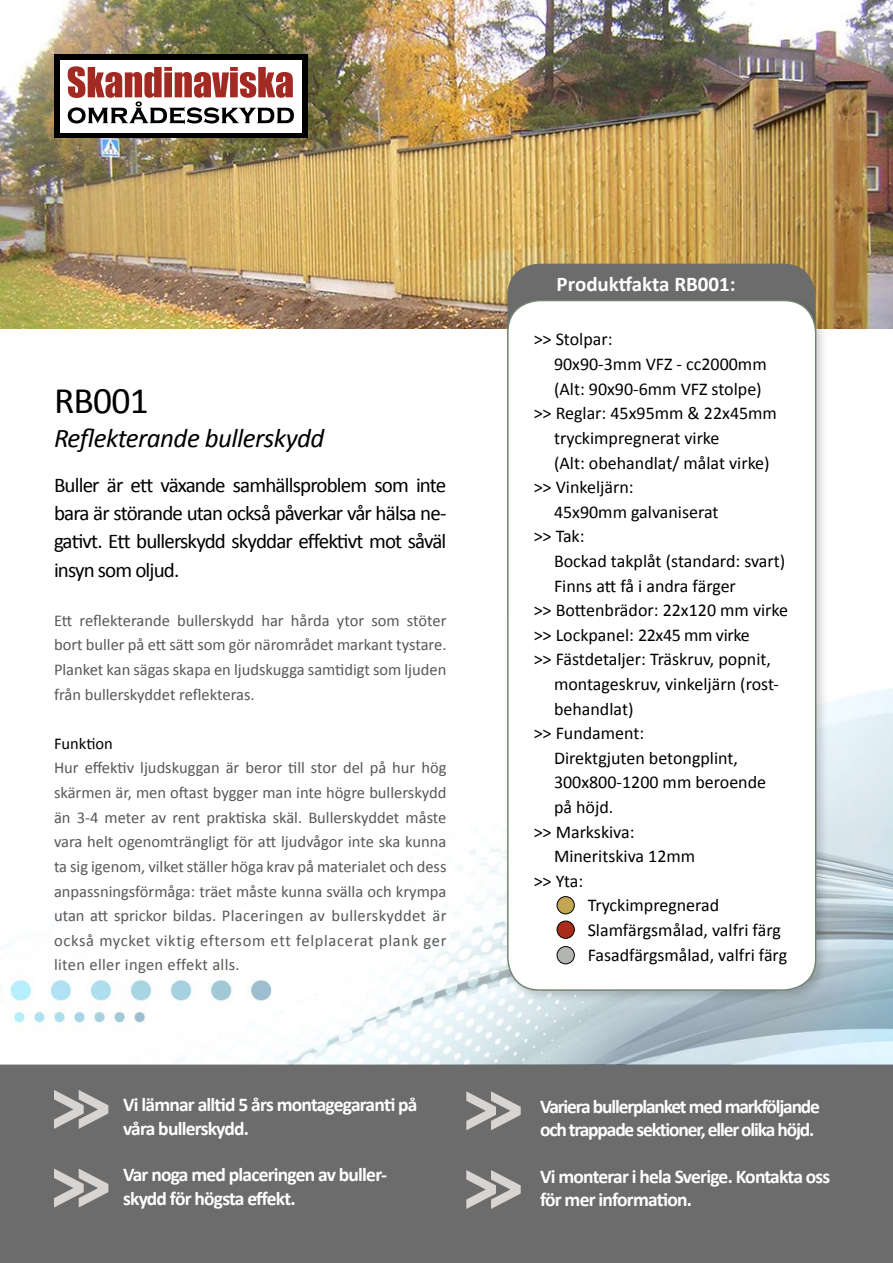
<style>
.page{position:relative;width:893px;height:1263px;background:#fff}
.page>*{position:absolute;margin:0;border:0;box-sizing:border-box;transform-origin:0 0}
.t1{font:37.5px "Calibri";letter-spacing:-.02em;color:#000}
.t2{font:italic 27px "Calibri";letter-spacing:-.02em;color:#000}
.t3{font:21px/28.2px "Calibri";letter-spacing:-.04em;color:#000;text-align:justify}
.t4{font:700 21px "Calibri";color:#fff}
.t5{font:700 19.5px/23.4px "Calibri";letter-spacing:-.05em;color:#fff}
.t6{font:18px "Calibri";color:#000}
.t7{font:18px "Calibri";letter-spacing:-.02em;color:#000}
.t8{font:16.5px/24.6px "Calibri";letter-spacing:.005em;color:#58585a;text-align:justify}
.t9{font:16.5px "Calibri";color:#000}
</style>
<div class="page">
<div style="left:0;top:1064px;width:893px;height:199px;background:#6c6c6c"></div>
<img style="left:9px;top:688px;width:884px;height:376px">
<img style="left:0;top:0;width:893px;height:328px">
<div style="left:507px;top:264px;width:308px;height:381px;background:#6d6c6c;border-radius:32px"></div>
<div style="left:503px;top:296px;width:326px;height:707px;background:#000;opacity:.17"></div>
<div style="left:508px;top:301px;width:308px;height:689px;background:#fff;border-radius:32px"></div>
<div style="left:507px;top:300px;width:309px;height:691px;border:2px solid #73856f;border-radius:32px"></div>
<div style="left:54px;top:54px;width:253px;height:84px;background:#000"></div>
<div style="left:60px;top:60px;width:242px;height:72px;background:#fff"></div>
<svg style="left:68px;top:66px;width:226px;height:58px"></svg>
<svg style="left:54px;top:1090px;width:54px;height:39px"></svg>
<svg style="left:54px;top:1168px;width:54px;height:39px"></svg>
<svg style="left:466px;top:1091px;width:55px;height:39px"></svg>
<svg style="left:466px;top:1170px;width:55px;height:39px"></svg>
<div style="left:557px;top:896px;width:17px;height:18px;background:#c2a651;border-radius:50%"></div>
<div style="left:557px;top:896px;width:18px;height:18px;border:1px solid #000;border-radius:50%"></div>
<div style="left:557px;top:921px;width:17px;height:17px;background:#a92c1c;border-radius:50%"></div>
<div style="left:557px;top:921px;width:18px;height:18px;border:1px solid #000;border-radius:50%"></div>
<div style="left:557px;top:946px;width:17px;height:18px;background:#b2b5b0;border-radius:50%"></div>
<div style="left:557px;top:946px;width:18px;height:18px;border:1px solid #000;border-radius:50%"></div>
<h1 class="t1" style="left:54px;top:377px;width:96px">RB001</h1>
<h2 class="t2" style="left:54px;top:420px;width:272px">Reflekterande bullerskydd</h2>
<p class="t3" style="left:54px;top:471px;width:394px">Buller är ett växande samhällsproblem som inte bara är störande utan också påverkar vår hälsa ne&shy;gativt. Ett bullerskydd skyddar effektivt mot såväl insyn som oljud.</p>
<p class="t8" style="left:54px;top:608px;width:394px">Ett reflekterande bullerskydd har hårda ytor som stöter bort buller på ett sätt som gör närområdet markant tystare.<br>Planket kan sägas skapa en ljudskugga samtidigt som ljuden från bullerskyddet reflekteras.</p>
<p class="t9" style="left:54px;top:733px;width:60px">Funktion</p>
<p class="t8" style="left:54px;top:756px;width:394px">Hur effektiv ljudskuggan är beror till stor del på hur hög skärmen är, men oftast bygger man inte högre bullerskydd än 3-4 meter av rent praktiska skäl. Bullerskyddet måste vara helt ogenomträngligt för att ljudvågor inte ska kunna ta sig igenom, vilket ställer höga krav på materialet och dess anpassningsförmåga: träet måste kunna svälla och krympa utan att sprickor bildas. Placeringen av bullerskyddet är också mycket viktig eftersom ett felplacerat plank ger liten eller ingen effekt alls.</p>
<p class="t5" style="left:123px;top:1093px;width:296px">Vi lämnar alltid 5 års montagegaranti på våra bullerskydd.</p>
<p class="t5" style="left:123px;top:1163px;width:265px">Var noga med placeringen av buller&shy;skydd för högsta effekt.</p>
<p class="t4" style="left:557px;top:271px;width:181px">Produktfakta RB001:</p>
<p class="t6" style="left:534px;top:328px;width:80px">&gt;&gt; Stolpar:</p>
<p class="t6" style="left:554px;top:353px;width:214px">90x90-3mm VFZ - cc2000mm</p>
<p class="t6" style="left:554px;top:377px;width:209px">(Alt: 90x90-6mm VFZ stolpe)</p>
<p class="t6" style="left:534px;top:402px;width:245px">&gt;&gt; Reglar: 45x95mm &amp; 22x45mm</p>
<p class="t6" style="left:554px;top:427px;width:167px">tryckimpregnerat virke</p>
<p class="t6" style="left:554px;top:451px;width:217px">(Alt: obehandlat/ målat virke)</p>
<p class="t6" style="left:534px;top:476px;width:101px">&gt;&gt; Vinkeljärn:</p>
<p class="t6" style="left:554px;top:500px;width:166px">45x90mm galvaniserat</p>
<p class="t6" style="left:534px;top:525px;width:53px">&gt;&gt; Tak:</p>
<p class="t6" style="left:554px;top:550px;width:233px">Bockad takplåt (standard: svart)</p>
<p class="t6" style="left:554px;top:574px;width:183px">Finns att få i andra färger</p>
<p class="t6" style="left:534px;top:599px;width:256px">&gt;&gt; Bottenbrädor: 22x120 mm virke</p>
<p class="t7" style="left:534px;top:623px;width:217px">&gt;&gt; Lockpanel: 22x45 mm virke</p>
<p class="t6" style="left:534px;top:648px;width:239px">&gt;&gt; Fästdetaljer: Träskruv, popnit,</p>
<p class="t6" style="left:554px;top:673px;width:227px">montageskruv, vinkeljärn (rost-</p>
<p class="t6" style="left:554px;top:697px;width:81px">behandlat)</p>
<p class="t6" style="left:534px;top:722px;width:112px">&gt;&gt; Fundament:</p>
<p class="t6" style="left:554px;top:746px;width:186px">Direktgjuten betongplint,</p>
<p class="t6" style="left:554px;top:771px;width:214px">300x800-1200 mm beroende</p>
<p class="t6" style="left:554px;top:796px;width:61px">på höjd.</p>
<p class="t6" style="left:534px;top:820px;width:102px">&gt;&gt; Markskiva:</p>
<p class="t6" style="left:554px;top:845px;width:143px">Mineritskiva 12mm</p>
<p class="t6" style="left:534px;top:869px;width:51px">&gt;&gt; Yta:</p>
<p class="t6" style="left:588px;top:894px;width:133px">Tryckimpregnerad</p>
<p class="t6" style="left:588px;top:919px;width:195px">Slamfärgsmålad, valfri färg</p>
<p class="t6" style="left:588px;top:943px;width:201px">Fasadfärgsmålad, valfri färg</p>
<p class="t5" style="left:540px;top:1095px;width:282px">Variera bullerplanket med markföljande och trappade sektioner, eller olika höjd.</p>
<p class="t5" style="left:540px;top:1165px;width:292px">Vi monterar i hela Sverige. Kontakta oss för mer information.</p>
</div>
